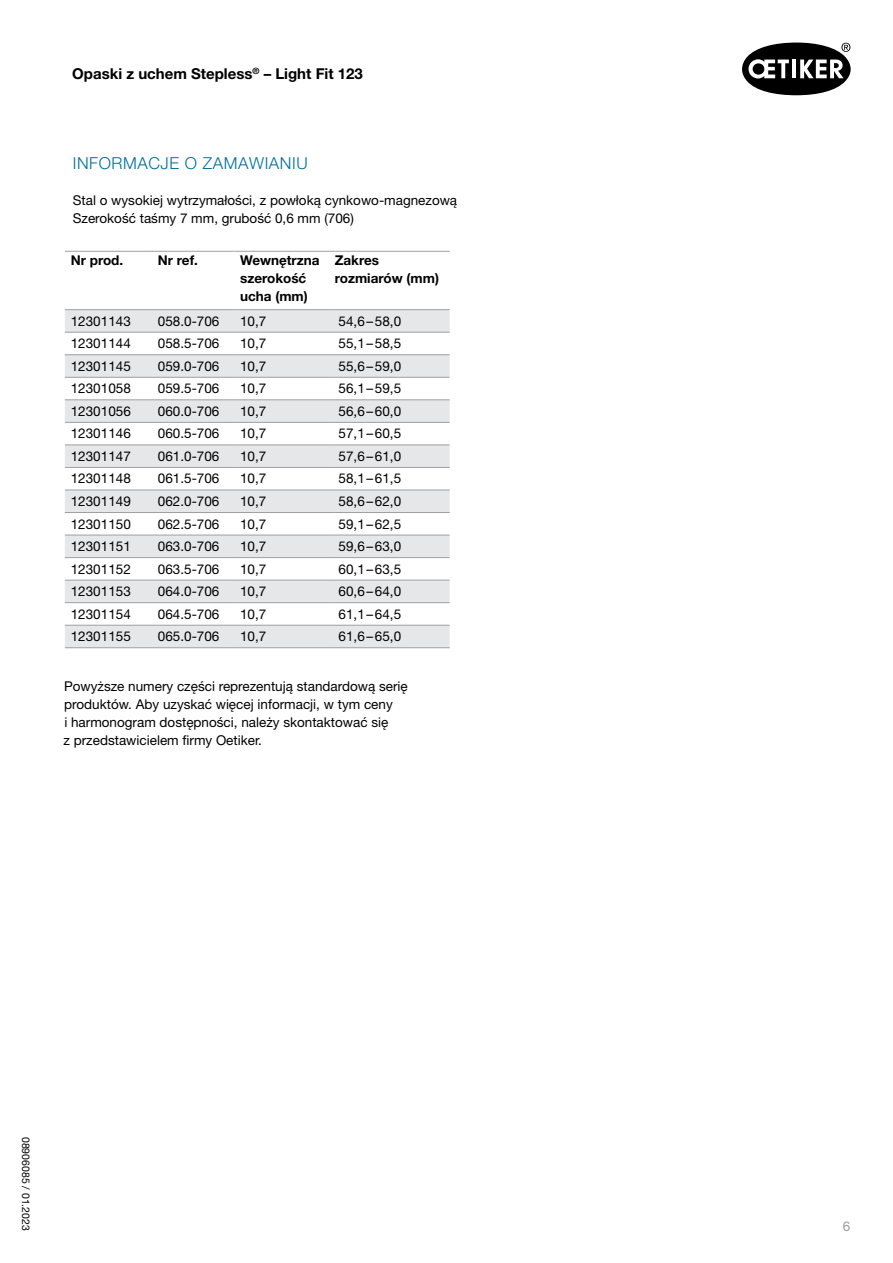
<style>
.page{position:relative;width:893px;height:1263px;background:#fff}
.page>*{position:absolute;margin:0;border:0;box-sizing:border-box;transform-origin:0 0}
.t1{font:300 16.5px "Helvetica Neue LT Pro";letter-spacing:.035em;color:#006f9a}
.t2{font:700 15px "Helvetica Neue LT Pro";color:#000}
.t3{font:13.5px/18px "Helvetica Neue LT Pro";color:#000}
.t4{font:700 13.5px/18px "Helvetica Neue LT Pro";color:#000}
.t5{font:13.5px "Helvetica Neue LT Pro";color:#9d9fa2}
.t6{font:10.5px "Helvetica Neue LT Pro";color:#000}
</style>
<div class="page">
<svg style="left:742px;top:43px;width:109px;height:52px"></svg>
<svg style="left:65px;top:310px;width:385px;height:337px;fill:#e6e7e8"></svg>
<hr style="left:65px;top:251px;width:87px;height:1px;background:#9d9fa2">
<hr style="left:152px;top:251px;width:82px;height:1px;background:#9d9fa2">
<hr style="left:234px;top:251px;width:101px;height:1px;background:#9d9fa2">
<hr style="left:335px;top:251px;width:115px;height:1px;background:#9d9fa2">
<hr style="left:65px;top:309px;width:87px;height:1px;background:#9d9fa2">
<hr style="left:152px;top:309px;width:82px;height:1px;background:#9d9fa2">
<hr style="left:234px;top:309px;width:101px;height:1px;background:#9d9fa2">
<hr style="left:335px;top:309px;width:115px;height:1px;background:#9d9fa2">
<hr style="left:65px;top:332px;width:87px;height:1px;background:#9d9fa2">
<hr style="left:152px;top:332px;width:82px;height:1px;background:#9d9fa2">
<hr style="left:234px;top:332px;width:101px;height:1px;background:#9d9fa2">
<hr style="left:335px;top:332px;width:115px;height:1px;background:#9d9fa2">
<hr style="left:65px;top:354px;width:87px;height:1px;background:#9d9fa2">
<hr style="left:152px;top:354px;width:82px;height:1px;background:#9d9fa2">
<hr style="left:234px;top:354px;width:101px;height:1px;background:#9d9fa2">
<hr style="left:335px;top:354px;width:115px;height:1px;background:#9d9fa2">
<hr style="left:65px;top:377px;width:87px;height:1px;background:#9d9fa2">
<hr style="left:152px;top:377px;width:82px;height:1px;background:#9d9fa2">
<hr style="left:234px;top:377px;width:101px;height:1px;background:#9d9fa2">
<hr style="left:335px;top:377px;width:115px;height:1px;background:#9d9fa2">
<hr style="left:65px;top:399px;width:87px;height:1px;background:#9d9fa2">
<hr style="left:152px;top:399px;width:82px;height:1px;background:#9d9fa2">
<hr style="left:234px;top:399px;width:101px;height:1px;background:#9d9fa2">
<hr style="left:335px;top:399px;width:115px;height:1px;background:#9d9fa2">
<hr style="left:65px;top:422px;width:87px;height:1px;background:#9d9fa2">
<hr style="left:152px;top:422px;width:82px;height:1px;background:#9d9fa2">
<hr style="left:234px;top:422px;width:101px;height:1px;background:#9d9fa2">
<hr style="left:335px;top:422px;width:115px;height:1px;background:#9d9fa2">
<hr style="left:65px;top:444px;width:87px;height:1px;background:#9d9fa2">
<hr style="left:152px;top:444px;width:82px;height:1px;background:#9d9fa2">
<hr style="left:234px;top:444px;width:101px;height:1px;background:#9d9fa2">
<hr style="left:335px;top:444px;width:115px;height:1px;background:#9d9fa2">
<hr style="left:65px;top:467px;width:87px;height:1px;background:#9d9fa2">
<hr style="left:152px;top:467px;width:82px;height:1px;background:#9d9fa2">
<hr style="left:234px;top:467px;width:101px;height:1px;background:#9d9fa2">
<hr style="left:335px;top:467px;width:115px;height:1px;background:#9d9fa2">
<hr style="left:65px;top:490px;width:87px;height:1px;background:#9d9fa2">
<hr style="left:152px;top:490px;width:82px;height:1px;background:#9d9fa2">
<hr style="left:234px;top:490px;width:101px;height:1px;background:#9d9fa2">
<hr style="left:335px;top:490px;width:115px;height:1px;background:#9d9fa2">
<hr style="left:65px;top:512px;width:87px;height:1px;background:#9d9fa2">
<hr style="left:152px;top:512px;width:82px;height:1px;background:#9d9fa2">
<hr style="left:234px;top:512px;width:101px;height:1px;background:#9d9fa2">
<hr style="left:335px;top:512px;width:115px;height:1px;background:#9d9fa2">
<hr style="left:65px;top:535px;width:87px;height:1px;background:#9d9fa2">
<hr style="left:152px;top:535px;width:82px;height:1px;background:#9d9fa2">
<hr style="left:234px;top:535px;width:101px;height:1px;background:#9d9fa2">
<hr style="left:335px;top:535px;width:115px;height:1px;background:#9d9fa2">
<hr style="left:65px;top:557px;width:87px;height:1px;background:#9d9fa2">
<hr style="left:152px;top:557px;width:82px;height:1px;background:#9d9fa2">
<hr style="left:234px;top:557px;width:101px;height:1px;background:#9d9fa2">
<hr style="left:335px;top:557px;width:115px;height:1px;background:#9d9fa2">
<hr style="left:65px;top:580px;width:87px;height:1px;background:#9d9fa2">
<hr style="left:152px;top:580px;width:82px;height:1px;background:#9d9fa2">
<hr style="left:234px;top:580px;width:101px;height:1px;background:#9d9fa2">
<hr style="left:335px;top:580px;width:115px;height:1px;background:#9d9fa2">
<hr style="left:65px;top:602px;width:87px;height:1px;background:#9d9fa2">
<hr style="left:152px;top:602px;width:82px;height:1px;background:#9d9fa2">
<hr style="left:234px;top:602px;width:101px;height:1px;background:#9d9fa2">
<hr style="left:335px;top:602px;width:115px;height:1px;background:#9d9fa2">
<hr style="left:65px;top:625px;width:87px;height:1px;background:#9d9fa2">
<hr style="left:152px;top:625px;width:82px;height:1px;background:#9d9fa2">
<hr style="left:234px;top:625px;width:101px;height:1px;background:#9d9fa2">
<hr style="left:335px;top:625px;width:115px;height:1px;background:#9d9fa2">
<hr style="left:65px;top:647px;width:87px;height:1px;background:#9d9fa2">
<hr style="left:152px;top:647px;width:82px;height:1px;background:#9d9fa2">
<hr style="left:234px;top:647px;width:101px;height:1px;background:#9d9fa2">
<hr style="left:335px;top:647px;width:115px;height:1px;background:#9d9fa2">
<p class="t2" style="left:72px;top:64px;width:292px">Opaski z uchem Stepless<sup>®</sup> – Light Fit 123</p>
<p class="t1" style="left:73px;top:153px;width:236px">INFORMACJE O ZAMAWIANIU</p>
<p class="t3" style="left:73px;top:190px;width:386px">Stal o wysokiej wytrzymałości, z powłoką cynkowo-magnezową<br>Szerokość taśmy 7 mm, grubość 0,6 mm (706)</p>
<p class="t4" style="left:71px;top:251px;width:54px">Nr prod.</p>
<p class="t4" style="left:158px;top:251px;width:42px">Nr ref.</p>
<p class="t4" style="left:240px;top:251px;width:81px">Wewnętrzna szerokość ucha (mm)</p>
<p class="t4" style="left:335px;top:251px;width:106px">Zakres rozmiarów (mm)</p>
<p class="t3" style="left:71px;top:312px;width:62px">12301143</p>
<p class="t3" style="left:158px;top:312px;width:63px">058.0-706</p>
<p class="t3" style="left:240px;top:312px;width:28px">10,7</p>
<p class="t3" style="left:339px;top:312px;width:64px">54,6–58,0</p>
<p class="t3" style="left:71px;top:334px;width:62px">12301144</p>
<p class="t3" style="left:158px;top:334px;width:63px">058.5-706</p>
<p class="t3" style="left:240px;top:334px;width:28px">10,7</p>
<p class="t3" style="left:339px;top:334px;width:64px">55,1–58,5</p>
<p class="t3" style="left:71px;top:357px;width:62px">12301145</p>
<p class="t3" style="left:158px;top:357px;width:63px">059.0-706</p>
<p class="t3" style="left:240px;top:357px;width:28px">10,7</p>
<p class="t3" style="left:339px;top:357px;width:64px">55,6–59,0</p>
<p class="t3" style="left:71px;top:379px;width:62px">12301058</p>
<p class="t3" style="left:158px;top:379px;width:63px">059.5-706</p>
<p class="t3" style="left:240px;top:379px;width:28px">10,7</p>
<p class="t3" style="left:339px;top:379px;width:64px">56,1–59,5</p>
<p class="t3" style="left:71px;top:402px;width:62px">12301056</p>
<p class="t3" style="left:158px;top:402px;width:63px">060.0-706</p>
<p class="t3" style="left:240px;top:402px;width:28px">10,7</p>
<p class="t3" style="left:339px;top:402px;width:64px">56,6–60,0</p>
<p class="t3" style="left:71px;top:424px;width:62px">12301146</p>
<p class="t3" style="left:158px;top:424px;width:63px">060.5-706</p>
<p class="t3" style="left:240px;top:424px;width:28px">10,7</p>
<p class="t3" style="left:339px;top:424px;width:64px">57,1–60,5</p>
<p class="t3" style="left:71px;top:447px;width:62px">12301147</p>
<p class="t3" style="left:158px;top:447px;width:63px">061.0-706</p>
<p class="t3" style="left:240px;top:447px;width:28px">10,7</p>
<p class="t3" style="left:339px;top:447px;width:64px">57,6–61,0</p>
<p class="t3" style="left:71px;top:469px;width:62px">12301148</p>
<p class="t3" style="left:158px;top:469px;width:63px">061.5-706</p>
<p class="t3" style="left:240px;top:469px;width:28px">10,7</p>
<p class="t3" style="left:339px;top:469px;width:64px">58,1–61,5</p>
<p class="t3" style="left:71px;top:492px;width:62px">12301149</p>
<p class="t3" style="left:158px;top:492px;width:63px">062.0-706</p>
<p class="t3" style="left:240px;top:492px;width:28px">10,7</p>
<p class="t3" style="left:339px;top:492px;width:64px">58,6–62,0</p>
<p class="t3" style="left:71px;top:514px;width:62px">12301150</p>
<p class="t3" style="left:158px;top:514px;width:63px">062.5-706</p>
<p class="t3" style="left:240px;top:514px;width:28px">10,7</p>
<p class="t3" style="left:339px;top:514px;width:64px">59,1–62,5</p>
<p class="t3" style="left:71px;top:537px;width:62px">12301151</p>
<p class="t3" style="left:158px;top:537px;width:63px">063.0-706</p>
<p class="t3" style="left:240px;top:537px;width:28px">10,7</p>
<p class="t3" style="left:339px;top:537px;width:64px">59,6–63,0</p>
<p class="t3" style="left:71px;top:559px;width:62px">12301152</p>
<p class="t3" style="left:158px;top:559px;width:63px">063.5-706</p>
<p class="t3" style="left:240px;top:559px;width:28px">10,7</p>
<p class="t3" style="left:339px;top:559px;width:64px">60,1–63,5</p>
<p class="t3" style="left:71px;top:582px;width:62px">12301153</p>
<p class="t3" style="left:158px;top:582px;width:63px">064.0-706</p>
<p class="t3" style="left:240px;top:582px;width:28px">10,7</p>
<p class="t3" style="left:339px;top:582px;width:64px">60,6–64,0</p>
<p class="t3" style="left:71px;top:604px;width:62px">12301154</p>
<p class="t3" style="left:158px;top:604px;width:63px">064.5-706</p>
<p class="t3" style="left:240px;top:604px;width:28px">10,7</p>
<p class="t3" style="left:339px;top:604px;width:64px">61,1–64,5</p>
<p class="t3" style="left:71px;top:627px;width:62px">12301155</p>
<p class="t3" style="left:158px;top:627px;width:63px">065.0-706</p>
<p class="t3" style="left:240px;top:627px;width:28px">10,7</p>
<p class="t3" style="left:339px;top:627px;width:64px">61,6–65,0</p>
<p class="t3" style="left:64px;top:676px;width:346px">Powyższe numery części reprezentują standardową serię produktów. Aby uzyskać więcej informacji, w tym ceny<br>i harmonogram dostępności, należy skontaktować się<br>z przedstawicielem firmy Oetiker.</p>
<p class="t6" style="left:32px;top:1137px;width:95px;rotate:90deg">08906085 / 01.2023</p>
<p class="t5" style="left:843px;top:1217px;width:9px">6</p>
</div>
